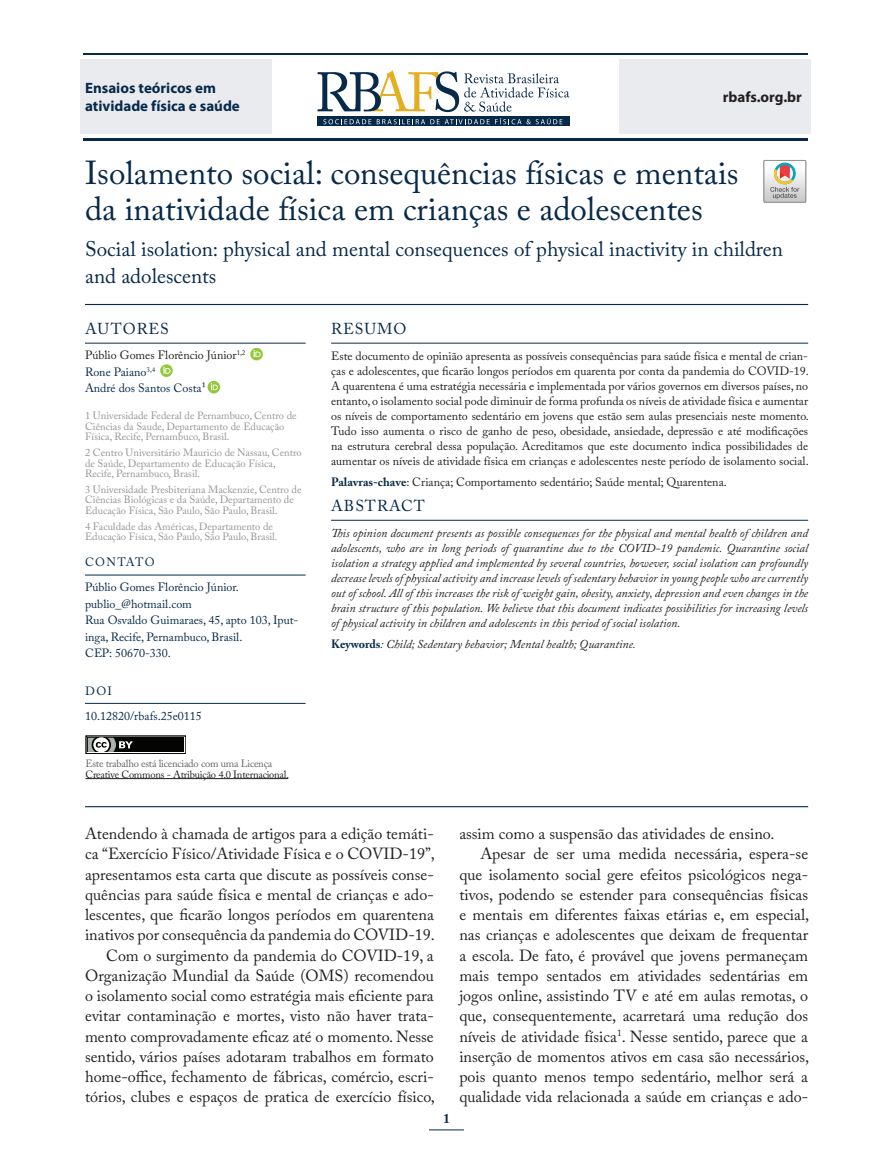
<style>
.page{position:relative;width:893px;height:1170px;background:#fff}
.page>*{position:absolute;margin:0;border:0;box-sizing:border-box;transform-origin:0 0}
.t1{font:33px/36px "Adobe Caslon Pro";color:#082a4a}
.t2{font:21px/27px "Adobe Caslon Pro";color:#082a4a}
.t3{font:16.05px/20.2px "Adobe Caslon Pro";color:#231f20;text-align:right}
.t4{font:15.75px "Adobe Caslon Pro";letter-spacing:.065em;color:#082a4a}
.t5{font:700 15px/18px "Myriad Pro";color:#082a4a}
.t6{font:700 15px "Myriad Pro";color:#231f20}
.t7{font:700 13.5px "Adobe Caslon Pro";color:#082a4a}
.t8{font:12px/15px "Adobe Caslon Pro";color:#231f20;text-align:justify}
.t9{font:italic 12px/15px "Adobe Caslon Pro";color:#231f20;text-align:justify}
.t10{font:12px/16.5px "Adobe Caslon Pro";color:#082a4a}
.t11{font:10.5px/10.5px "Adobe Caslon Pro";color:#939598}
.t12{font:10.5px "Adobe Caslon Pro";letter-spacing:-.02em;color:#231f20}
.t13{font:10.5px "Adobe Caslon Pro";letter-spacing:-.02em;color:#636366}
.s1{color:#231f20}
.s2{font-weight:700;color:#082a4a}
.s3{font-weight:700;font-style:normal;color:#082a4a}
</style>
<div class="page">
<div style="left:619px;top:59px;width:192px;height:75px;background:#eaebef"></div>
<div style="left:80px;top:59px;width:192px;height:75px;background:#eaebef"></div>
<hr style="left:83px;top:53px;width:725px;height:2px;background:#082a4a">
<hr style="left:83px;top:138px;width:725px;height:2px;background:#082a4a">
<svg style="left:318px;top:117px;width:252px;height:9px"></svg>
<svg style="left:323px;top:119px;width:48px;height:5px"></svg>
<svg style="left:377px;top:118px;width:185px;height:6px"></svg>
<svg style="left:318px;top:70px;width:251px;height:42px"></svg>
<hr style="left:429px;top:1129px;width:35px;height:1px;background:#082a4a">
<hr style="left:85px;top:304px;width:723px;height:1px;background:#082a4a">
<hr style="left:85px;top:343px;width:221px;height:1px;background:#082a4a">
<hr style="left:85px;top:574px;width:221px;height:1px;background:#082a4a">
<hr style="left:85px;top:703px;width:221px;height:1px;background:#082a4a">
<svg style="left:250px;top:348px;width:13px;height:12px"></svg>
<svg style="left:160px;top:364px;width:13px;height:13px"></svg>
<svg style="left:208px;top:381px;width:12px;height:12px"></svg>
<hr style="left:331px;top:343px;width:477px;height:1px;background:#082a4a">
<hr style="left:331px;top:520px;width:477px;height:1px;background:#082a4a">
<hr style="left:85px;top:806px;width:723px;height:1px;background:#082a4a">
<svg style="left:764px;top:160px;width:42px;height:42px"></svg>
<hr style="left:85px;top:778px;width:203px;height:1px;background:#231f20">
<div style="left:85px;top:735px;width:101px;height:18px;border:1px solid #040503"></div>
<div style="left:88px;top:737px;width:96px;height:14px;background:#040503"></div>
<svg style="left:85px;top:735px;width:48px;height:19px"></svg>
<p class="t5" style="left:85px;top:78px;width:156px">Ensaios teóricos em atividade física e saúde</p>
<p class="t6" style="left:723px;top:87px;width:81px">rbafs.org.br</p>
<h1 class="t1" style="left:85px;top:155px;width:655px">Isolamento social: consequências físicas e mentais da inatividade física em crianças e adolescentes</h1>
<h2 class="t2" style="left:85px;top:235px;width:699px">Social isolation: physical and mental consequences of physical inactivity in children and adolescents</h2>
<p class="t4" style="left:85px;top:319px;width:85px">AUTORES</p>
<p class="t10" style="left:85px;top:347px;width:162px"><span class="s1">Públio Gomes Florêncio Júnior</span><sup>1,2<br></sup>Rone Paiano<sup>3,4<br></sup>André dos Santos Costa¹</p>
<p class="t11" style="left:85px;top:410px;width:213px">1 Universidade Federal de Pernambuco, Centro de<br>Ciências da Saude, Departamento de Educação<br>Física, Recife, Pernambuco, Brasil.</p>
<p class="t11" style="left:85px;top:447px;width:218px">2 Centro Universitário Mauricio de Nassau, Centro de Saúde, Departamento de Educação Física,<br>Recife, Pernambuco, Brasil.</p>
<p class="t11" style="left:85px;top:484px;width:218px">3 Universidade Presbiteriana Mackenzie, Centro de<br>Ciências Biológicas e da Saúde, Departamento de<br>Educação Física, São Paulo, São Paulo, Brasil.</p>
<p class="t11" style="left:85px;top:520px;width:194px">4 Faculdade das Américas, Departamento de<br>Educação Física, São Paulo, São Paulo, Brasil.</p>
<p class="t10" style="left:85px;top:549px;width:155px;line-height:25px">CONTATO<br>Públio Gomes Florêncio Júnior.</p>
<p class="t10" style="left:85px;top:595px;width:215px">publio_@hotmail.com<br>Rua Osvaldo Guimaraes, 45, apto 103, Iput&shy;inga, Recife, Pernambuco, Brasil.<br>CEP: 50670-330.</p>
<p class="t10" style="left:85px;top:677px;width:118px;line-height:25px">DOI<br>10.12820/rbafs.25e0115</p>
<p class="t4" style="left:331px;top:319px;width:77px">RESUMO</p>
<p class="t8" style="left:331px;top:348px;width:479px">Este documento de opinião apresenta as possíveis consequências para saúde física e mental de crian&shy;ças e adolescentes, que ficarão longos períodos em quarenta por conta da pandemia do COVID-19.<br>A quarentena é uma estratégia necessária e implementada por vários governos em diversos países, no entanto, o isolamento social pode diminuir de forma profunda os níveis de atividade física e aumentar os níveis de comportamento sedentário em jovens que estão sem aulas presenciais neste momento.<br>Tudo isso aumenta o risco de ganho de peso, obesidade, ansiedade, depressão e até modificações na estrutura cerebral dessa população. Acreditamos que este documento indica possibilidades de aumentar os níveis de atividade física em crianças e adolescentes neste período de isolamento social.</p>
<p class="t8" style="left:331px;top:474px;width:397px"><span class="s2">Palavras-chave</span>: Criança; Comportamento sedentário; Saúde mental; Quarentena.</p>
<p class="t4" style="left:331px;top:496px;width:95px">ABSTRACT</p>
<p class="t9" style="left:331px;top:525px;width:478px">This opinion document presents as possible consequences for the physical and mental health of children and adolescents, who are in long periods of quarantine due to the COVID-19 pandemic. Quarantine social isolation a strategy applied and implemented by several countries, however, social isolation can profoundly decrease levels of physical activity and increase levels of sedentary behavior in young people who are currently out of school. All of this increases the risk of weight gain, obesity, anxiety, depression and even changes in the brain structure of this population. We believe that this document indicates possibilities for increasing levels of physical activity in children and adolescents in this period of social isolation.</p>
<p class="t9" style="left:331px;top:636px;width:306px"><span class="s3">Keywords</span>: Child; Sedentary behavior; Mental health; Quarantine.</p>
<p class="t13" style="left:85px;top:757px;width:188px">Este trabalho está licenciado com uma Licença</p>
<p class="t12" style="left:85px;top:767px;width:205px">Creative Commons - Atribuição 4.0 Internacional.</p>
<p class="t3" style="left:85px;top:823px;width:351px">Atendendo à chamada de artigos para a edição temáti&shy;ca “Exercício Físico/Atividade Física e o COVID-19”, apresentamos esta carta que discute as possíveis conse&shy;quências para saúde física e mental de crianças e ado&shy;lescentes, que ficarão longos períodos em quarentena inativos por consequência da pandemia do COVID-19.<br>Com o surgimento da pandemia do COVID-19, a Organização Mundial da Saúde (OMS) recomendou o isolamento social como estratégia mais eficiente para evitar contaminação e mortes, visto não haver trata&shy;mento comprovadamente eficaz até o momento. Nesse sentido, vários países adotaram trabalhos em formato home-office, fechamento de fábricas, comércio, escri&shy;tórios, clubes e espaços de pratica de exercício físico,</p>
<p class="t3" style="left:459px;top:823px;width:317px">assim como a suspensão das atividades de ensino.</p>
<p class="t3" style="left:480px;top:843px;width:329px">Apesar de ser uma medida necessária, espera-se</p>
<p class="t3" style="left:459px;top:863px;width:350px">que isolamento social gere efeitos psicológicos nega-</p>
<p class="t3" style="left:459px;top:884px;width:350px">tivos, podendo se estender para consequências físicas</p>
<p class="t3" style="left:459px;top:904px;width:351px">e mentais em diferentes faixas etárias e, em especial,</p>
<p class="t3" style="left:459px;top:924px;width:350px">nas crianças e adolescentes que deixam de frequentar</p>
<p class="t3" style="left:459px;top:944px;width:350px">a escola. De fato, é provável que jovens permaneçam</p>
<p class="t3" style="left:459px;top:965px;width:350px">mais tempo sentados em atividades sedentárias em</p>
<p class="t3" style="left:459px;top:985px;width:350px">jogos online, assistindo TV e até em aulas remotas, o</p>
<p class="t3" style="left:459px;top:1005px;width:350px">que, consequentemente, acarretará uma redução dos</p>
<p class="t3" style="left:459px;top:1025px;width:350px">níveis de atividade física<sup>1</sup>. Nesse sentido, parece que a</p>
<p class="t3" style="left:459px;top:1046px;width:351px">inserção de momentos ativos em casa são necessários,</p>
<p class="t3" style="left:459px;top:1066px;width:350px">pois quanto menos tempo sedentário, melhor será a</p>
<p class="t3" style="left:459px;top:1086px;width:350px">qualidade vida relacionada a saúde em crianças e ado-</p>
<p class="t7" style="left:443px;top:1110px;width:8px">1</p>
</div>
